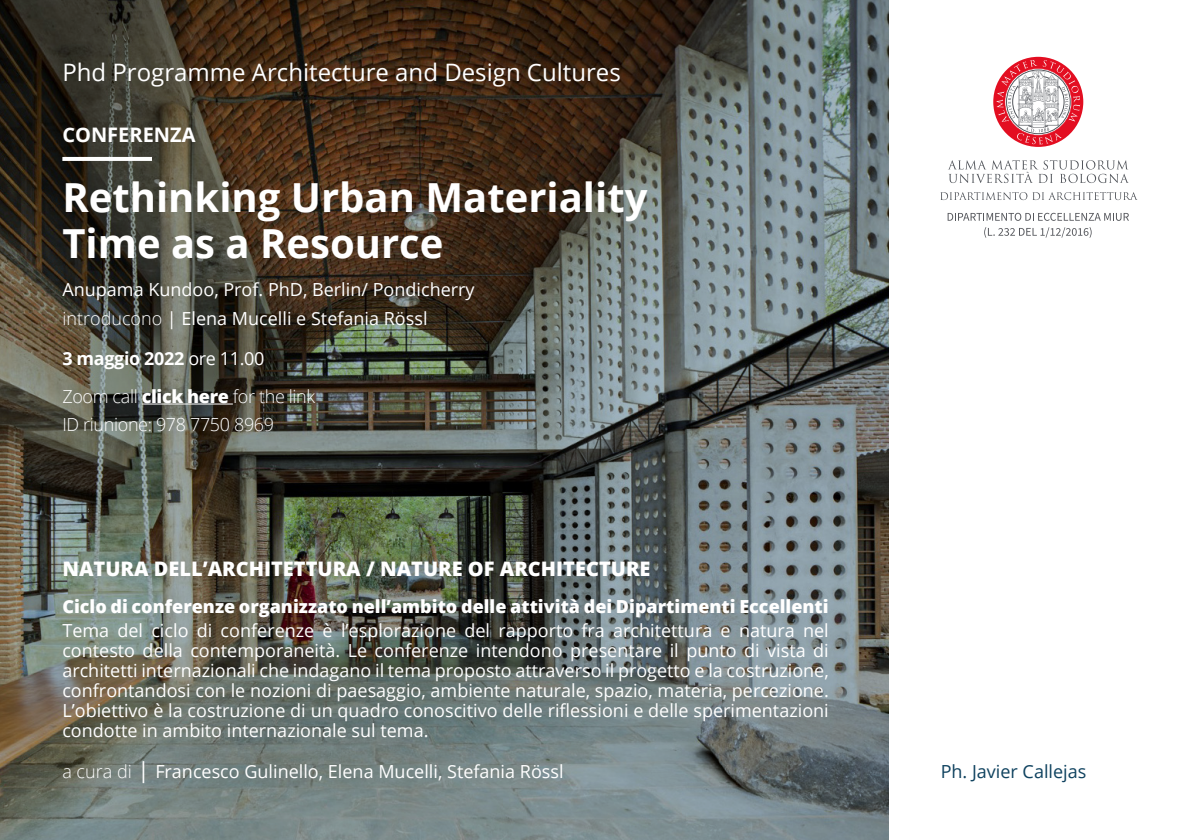
<style>
.page{position:relative;width:1191px;height:840px;background:#fff}
.page>*{position:absolute;margin:0;border:0;box-sizing:border-box;transform-origin:0 0}
.t1{font:700 40px/46px "Open Sans";color:#fff}
.t2{font:24px "Open Sans";color:#fff}
.t3{font:800 20px "Open Sans";color:#fff}
.t4{font:700 20px "Open Sans";color:#fff}
.t5{font:18px/20px "Open Sans";color:#fff;text-align:justify}
.t6{font:800 18px "Open Sans";color:#fff}
.t7{font:300 18px/28.8px "Open Sans";letter-spacing:-.02em;color:#fff}
.t8{font:700 18px "Open Sans";letter-spacing:-.02em;color:#fff}
.t9{font:18px "Open Sans";color:#0f425f}
.s1{font-weight:300}
.s2{font-weight:400}
.s3{font-weight:800}
.s4{font-size:22px}
</style>
<div class="page">
<img style="left:0;top:0;width:888px;height:839px">
<svg style="left:940px;top:192px;width:197px;height:8px"></svg>
<svg style="left:948px;top:160px;width:180px;height:23px"></svg>
<svg style="left:993px;top:57px;width:90px;height:90px"></svg>
<svg style="left:996px;top:60px;width:84px;height:84px"></svg>
<svg style="left:947px;top:213px;width:182px;height:8px"></svg>
<svg style="left:984px;top:227px;width:107px;height:11px"></svg>
<hr style="left:142px;top:403px;width:91px;height:1px;background:#fff">
<svg style="left:62px;top:157px;width:90px;height:4px"></svg>
<h2 class="t2" style="left:62px;top:56px;width:560px">Phd Programme Architecture and Design Cultures</h2>
<p class="t4" style="left:62px;top:120px;width:135px">CONFERENZA</p>
<h1 class="t1" style="left:62px;top:174px;width:586px">Rethinking Urban Materiality<br>Time as a Resource</h1>
<p class="t5" style="left:62px;top:274px;width:414px;line-height:29.2px">Anupama Kundoo, Prof. PhD, Berlin/ Pondicherry <span class="s1">introducono</span> | Elena Mucelli e Stefania Rössl</p>
<p class="t8" style="left:62px;top:346px;width:203px">3 maggio 2022 <span class="s2">ore 11.00</span></p>
<p class="t7" style="left:62px;top:381px;width:254px">Zoom call <span class="s3">click here</span> for the link<br>ID riunione: 978 7750 8969</p>
<p class="t3" style="left:62px;top:553px;width:589px">NATURA DELL’ARCHITETTURA / NATURE OF ARCHITECTURE</p>
<p class="t6" style="left:62px;top:592px;width:768px">Ciclo di conferenze organizzato nell’ambito delle attività dei Dipartimenti Eccellenti</p>
<p class="t5" style="left:62px;top:619px;width:768px">Tema del ciclo di conferenze è l’esplorazione del rapporto fra architettura e natura nel contesto della contemporaneità. Le conferenze intendono presentare il punto di vista di architetti internazionali che indagano il tema proposto attraverso il progetto e la costruzione, confrontandosi con le nozioni di paesaggio, ambiente naturale, spazio, materia, percezione.<br>L’obiettivo è la costruzione di un quadro conoscitivo delle riflessioni e delle sperimentazioni condotte in ambito internazionale sul tema.</p>
<p class="t5" style="left:62px;top:760px;width:503px"><span class="s1">a cura di</span> <span class="s4">|</span> Francesco Gulinello, Elena Mucelli, Stefania Rössl</p>
<p class="t9" style="left:940px;top:758px;width:147px">Ph. Javier Callejas</p>
</div>
